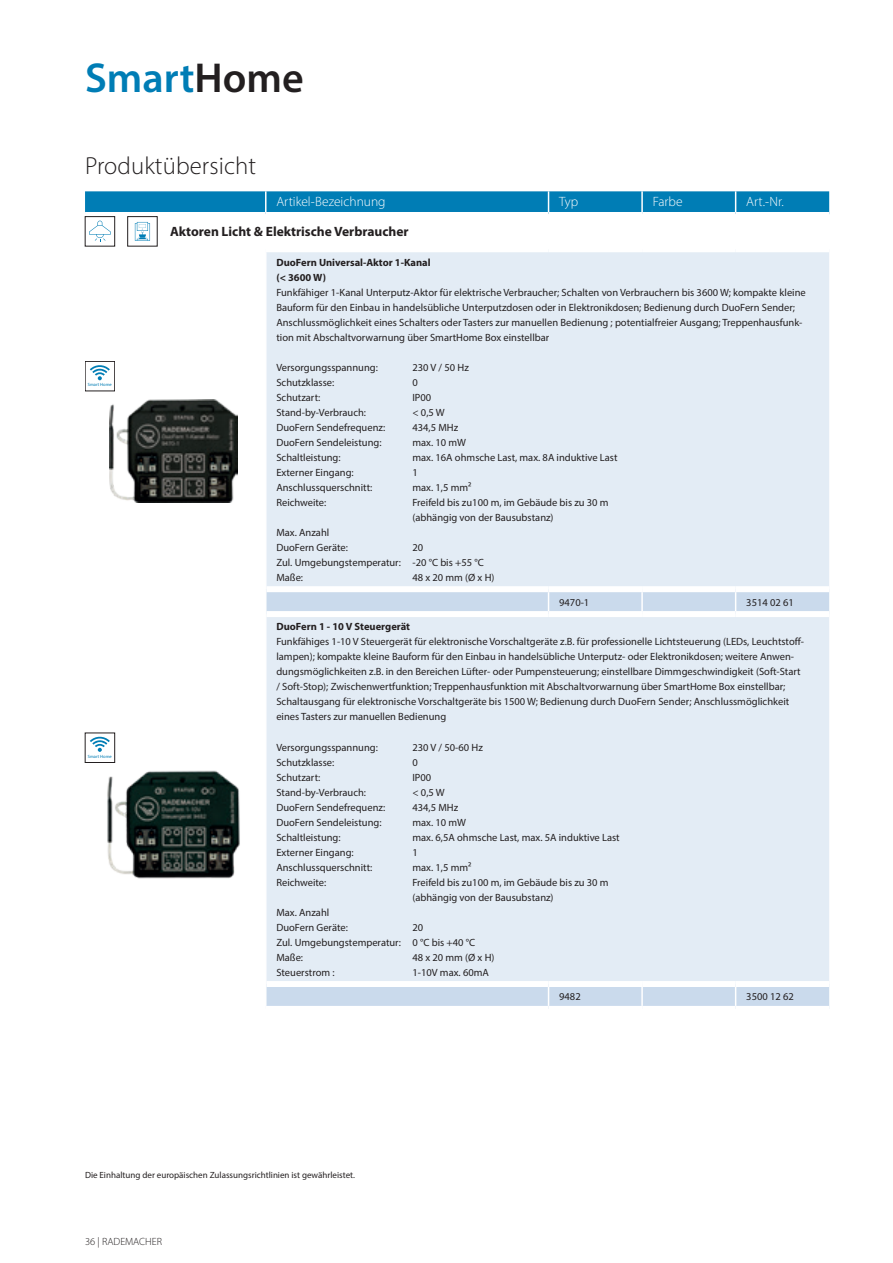
<style>
.page{position:relative;width:893px;height:1263px;background:#fff}
.page>*{position:absolute;margin:0;border:0;box-sizing:border-box;transform-origin:0 0}
.t1{font:600 42px "Myriad Pro";color:#007db5}
.t2{font:300 24.75px "Myriad Pro";letter-spacing:.005em;color:#231f20}
.t3{font:300 13.5px "Myriad Pro";color:#fff}
.t4{font:700 13.5px "Myriad Pro";color:#231f20}
.t5{font:10.5px/15px "Myriad Pro";color:#231f20}
.t6{font:700 10.5px/15px "Myriad Pro";color:#231f20}
.t7{font:300 10.5px "Myriad Pro";color:#231f20}
.t8{font:9px "Myriad Pro";color:#231f20}
.t9{font:4.5px "Myriad Pro";color:#007db5}
.s1{color:#231f20}
</style>
<div class="page">
<div style="left:266px;top:252px;width:563px;height:334px;background:#e3ecf5"></div>
<svg style="left:266px;top:592px;width:563px;height:414px;background:#e0eaf4"></svg>
<div style="left:85px;top:191px;width:744px;height:21px;background:#007db5"></div>
<div style="left:266px;top:611px;width:283px;height:6px;background:#fff"></div>
<div style="left:549px;top:611px;width:93px;height:6px;background:#fff"></div>
<div style="left:642px;top:611px;width:94px;height:6px;background:#fff"></div>
<div style="left:736px;top:611px;width:93px;height:6px;background:#fff"></div>
<svg style="left:548px;top:592px;width:1px;height:19px"></svg>
<svg style="left:641px;top:592px;width:2px;height:19px"></svg>
<svg style="left:735px;top:592px;width:1px;height:19px"></svg>
<div style="left:266px;top:981px;width:283px;height:6px;background:#fff"></div>
<div style="left:549px;top:981px;width:93px;height:6px;background:#fff"></div>
<svg style="left:548px;top:987px;width:1px;height:19px"></svg>
<div style="left:642px;top:981px;width:94px;height:6px;background:#fff"></div>
<svg style="left:641px;top:987px;width:2px;height:19px"></svg>
<div style="left:736px;top:981px;width:93px;height:6px;background:#fff"></div>
<svg style="left:735px;top:987px;width:1px;height:19px"></svg>
<div style="left:85px;top:216px;width:30px;height:30px;border:1px solid #231f20"></div>
<svg style="left:89px;top:221px;width:22px;height:21px"></svg>
<svg style="left:135px;top:222px;width:15px;height:19px"></svg>
<div style="left:85px;top:361px;width:30px;height:30px;border:1px solid #231f20"></div>
<svg style="left:90px;top:365px;width:20px;height:15px"></svg>
<img style="left:110px;top:399px;width:127px;height:103px">
<div style="left:85px;top:733px;width:30px;height:30px;border:1px solid #231f20"></div>
<svg style="left:90px;top:736px;width:20px;height:16px"></svg>
<img style="left:93px;top:757px;width:147px;height:122px">
<h1 class="t1" style="left:85px;top:51px;width:220px">Smart<span class="s1">Home</span></h1>
<h2 class="t2" style="left:85px;top:151px;width:173px">Produktübersicht</h2>
<p class="t9" style="left:88px;top:382px;width:25px">Smart Home</p>
<p class="t9" style="left:88px;top:754px;width:25px">Smart Home</p>
<p class="t3" style="left:276px;top:193px;width:111px">Artikel-Bezeichnung</p>
<p class="t3" style="left:559px;top:193px;width:21px">Typ</p>
<p class="t3" style="left:653px;top:193px;width:31px">Farbe</p>
<p class="t3" style="left:746px;top:193px;width:39px">Art.-Nr.</p>
<p class="t4" style="left:170px;top:222px;width:240px">Aktoren Licht &amp; Elektrische Verbraucher</p>
<p class="t6" style="left:276px;top:254px;width:156px">DuoFern Universal-Aktor 1-Kanal (&lt; 3600 W)</p>
<p class="t5" style="left:276px;top:284px;width:531px">Funkfähiger 1-Kanal Unterputz-Aktor für elektrische Verbraucher; Schalten von Verbrauchern bis 3600 W; kompakte kleine Bauform für den Einbau in handelsübliche Unterputzdosen oder in Elektronikdosen; Bedienung durch DuoFern Sender; Anschlussmöglichkeit eines Schalters oder Tasters zur manuellen Bedienung ; potentialfreier Ausgang; Treppenhausfunk&shy;tion mit Abschaltvorwarnung über SmartHome Box einstellbar</p>
<p class="t5" style="left:276px;top:359px;width:103px">Versorgungsspannung:</p>
<p class="t5" style="left:412px;top:359px;width:58px">230 V / 50 Hz</p>
<p class="t5" style="left:276px;top:374px;width:59px">Schutzklasse:</p>
<p class="t5" style="left:412px;top:374px;width:7px">0</p>
<p class="t5" style="left:276px;top:389px;width:45px">Schutzart:</p>
<p class="t5" style="left:412px;top:389px;width:20px">IP00</p>
<p class="t5" style="left:276px;top:404px;width:91px">Stand-by-Verbrauch:</p>
<p class="t5" style="left:412px;top:404px;width:34px">&lt; 0,5 W</p>
<p class="t5" style="left:276px;top:419px;width:110px">DuoFern Sendefrequenz:</p>
<p class="t5" style="left:412px;top:419px;width:47px">434,5 MHz</p>
<p class="t5" style="left:276px;top:434px;width:107px">DuoFern Sendeleistung:</p>
<p class="t5" style="left:412px;top:434px;width:55px">max. 10 mW</p>
<p class="t5" style="left:276px;top:449px;width:66px">Schaltleistung:</p>
<p class="t5" style="left:412px;top:449px;width:207px">max. 16A ohmsche Last, max. 8A induktive Last</p>
<p class="t5" style="left:276px;top:464px;width:79px">Externer Eingang:</p>
<p class="t5" style="left:412px;top:464px;width:7px">1</p>
<p class="t5" style="left:276px;top:479px;width:97px">Anschlussquerschnitt:</p>
<p class="t5" style="left:412px;top:479px;width:61px">max. 1,5 mm²</p>
<p class="t5" style="left:276px;top:494px;width:51px">Reichweite:</p>
<p class="t5" style="left:412px;top:494px;width:198px">Freifeld bis zu100 m, im Gebäude bis zu 30 m (abhängig von der Bausubstanz)</p>
<p class="t5" style="left:276px;top:525px;width:73px">Max. Anzahl<br>DuoFern Geräte:</p>
<p class="t5" style="left:276px;top:540px;width:209px;text-indent:136px">20<br>Zul. Umgebungstemperatur: -20 °C bis +55 °C<br>Maße:</p>
<p class="t5" style="left:412px;top:570px;width:84px">48 x 20 mm (Ø x H)</p>
<p class="t5" style="left:559px;top:594px;width:32px">9470-1</p>
<p class="t5" style="left:746px;top:594px;width:49px">3514 02 61</p>
<p class="t6" style="left:276px;top:619px;width:135px">DuoFern 1 - 10 V Steuergerät</p>
<p class="t5" style="left:276px;top:634px;width:529px">Funkfähiges 1-10 V Steuergerät für elektronische Vorschaltgeräte z.B. für professionelle Lichtsteuerung (LEDs, Leuchtstoff&shy;lampen); kompakte kleine Bauform für den Einbau in handelsübliche Unterputz- oder Elektronikdosen; weitere Anwen&shy;dungsmöglichkeiten z.B. in den Bereichen Lüfter- oder Pumpensteuerung; einstellbare Dimmgeschwindigkeit (Soft-Start / Soft-Stop); Zwischenwertfunktion; Treppenhausfunktion mit Abschaltvorwarnung über SmartHome Box einstellbar; Schaltausgang für elektronische Vorschaltgeräte bis 1500 W; Bedienung durch DuoFern Sender; Anschlussmöglichkeit eines Tasters zur manuellen Bedienung</p>
<p class="t5" style="left:276px;top:739px;width:103px">Versorgungsspannung:</p>
<p class="t5" style="left:412px;top:739px;width:72px">230 V / 50-60 Hz</p>
<p class="t5" style="left:276px;top:754px;width:59px">Schutzklasse:</p>
<p class="t5" style="left:412px;top:754px;width:7px">0</p>
<p class="t5" style="left:276px;top:769px;width:45px">Schutzart:</p>
<p class="t5" style="left:412px;top:769px;width:20px">IP00</p>
<p class="t5" style="left:276px;top:784px;width:91px">Stand-by-Verbrauch:</p>
<p class="t5" style="left:412px;top:784px;width:34px">&lt; 0,5 W</p>
<p class="t5" style="left:276px;top:799px;width:110px">DuoFern Sendefrequenz:</p>
<p class="t5" style="left:412px;top:799px;width:47px">434,5 MHz</p>
<p class="t5" style="left:276px;top:814px;width:107px">DuoFern Sendeleistung:</p>
<p class="t5" style="left:412px;top:814px;width:55px">max. 10 mW</p>
<p class="t5" style="left:276px;top:829px;width:66px">Schaltleistung:</p>
<p class="t5" style="left:412px;top:829px;width:209px">max. 6,5A ohmsche Last, max. 5A induktive Last</p>
<p class="t5" style="left:276px;top:844px;width:79px">Externer Eingang:</p>
<p class="t5" style="left:412px;top:844px;width:7px">1</p>
<p class="t5" style="left:276px;top:859px;width:97px">Anschlussquerschnitt:</p>
<p class="t5" style="left:412px;top:859px;width:61px">max. 1,5 mm²</p>
<p class="t5" style="left:276px;top:874px;width:51px">Reichweite:</p>
<p class="t5" style="left:412px;top:874px;width:198px">Freifeld bis zu100 m, im Gebäude bis zu 30 m (abhängig von der Bausubstanz)</p>
<p class="t5" style="left:276px;top:904px;width:73px">Max. Anzahl<br>DuoFern Geräte:</p>
<p class="t5" style="left:276px;top:919px;width:200px;text-indent:136px">20<br>Zul. Umgebungstemperatur: 0 °C bis +40 °C<br>Maße:</p>
<p class="t5" style="left:412px;top:949px;width:84px">48 x 20 mm (Ø x H)</p>
<p class="t5" style="left:276px;top:964px;width:60px">Steuerstrom :</p>
<p class="t5" style="left:412px;top:964px;width:78px">1-10V max. 60mA</p>
<p class="t5" style="left:559px;top:989px;width:23px">9482</p>
<p class="t5" style="left:746px;top:989px;width:49px">3500 12 62</p>
<p class="t8" style="left:85px;top:1169px;width:271px">Die Einhaltung der europäischen Zulassungsrichtlinien ist gewährleistet.</p>
<p class="t7" style="left:85px;top:1235px;width:79px">36 | RADEMACHER</p>
</div>
